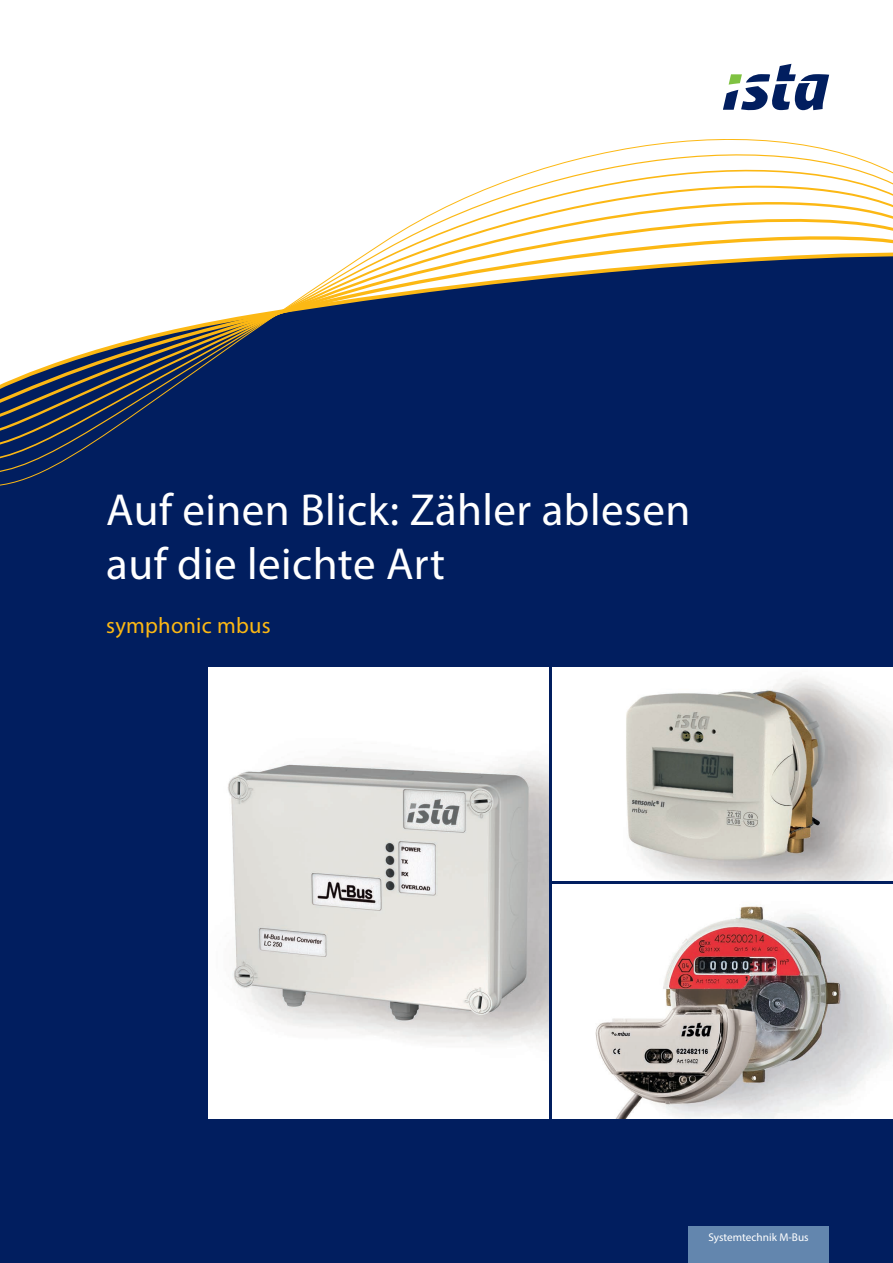
<style>
.page{position:relative;width:893px;height:1263px;background:#fff}
.page>*{position:absolute;margin:0;border:0;box-sizing:border-box;transform-origin:0 0}
.t1{font:45px/54px "Myriad Pro";letter-spacing:.01em;color:#fff}
.t2{font:22.5px "Myriad Pro";letter-spacing:.01em;color:#fcb814}
.t3{font:11.25px "Myriad Pro";color:#fff}
</style>
<div class="page">
<div style="left:0;top:488px;width:893px;height:775px;background:#011e5f"></div>
<div style="left:688px;top:1227px;width:141px;height:36px;background:#6386ae"></div>
<img style="left:553px;top:668px;width:340px;height:212px">
<img style="left:208px;top:668px;width:341px;height:450px">
<img style="left:553px;top:884px;width:340px;height:234px">
<svg style="left:723px;top:64px;width:106px;height:46px"></svg>
<svg style="left:0;top:139px;width:893px;height:349px"></svg>
<p class="t1" style="left:106px;top:482px;width:585px">Auf einen Blick: Zähler ablesen auf die leichte Art</p>
<p class="t2" style="left:106px;top:612px;width:166px">symphonic mbus</p>
<p class="t3" style="left:708px;top:1231px;width:102px">Systemtechnik M-Bus</p>
</div>
